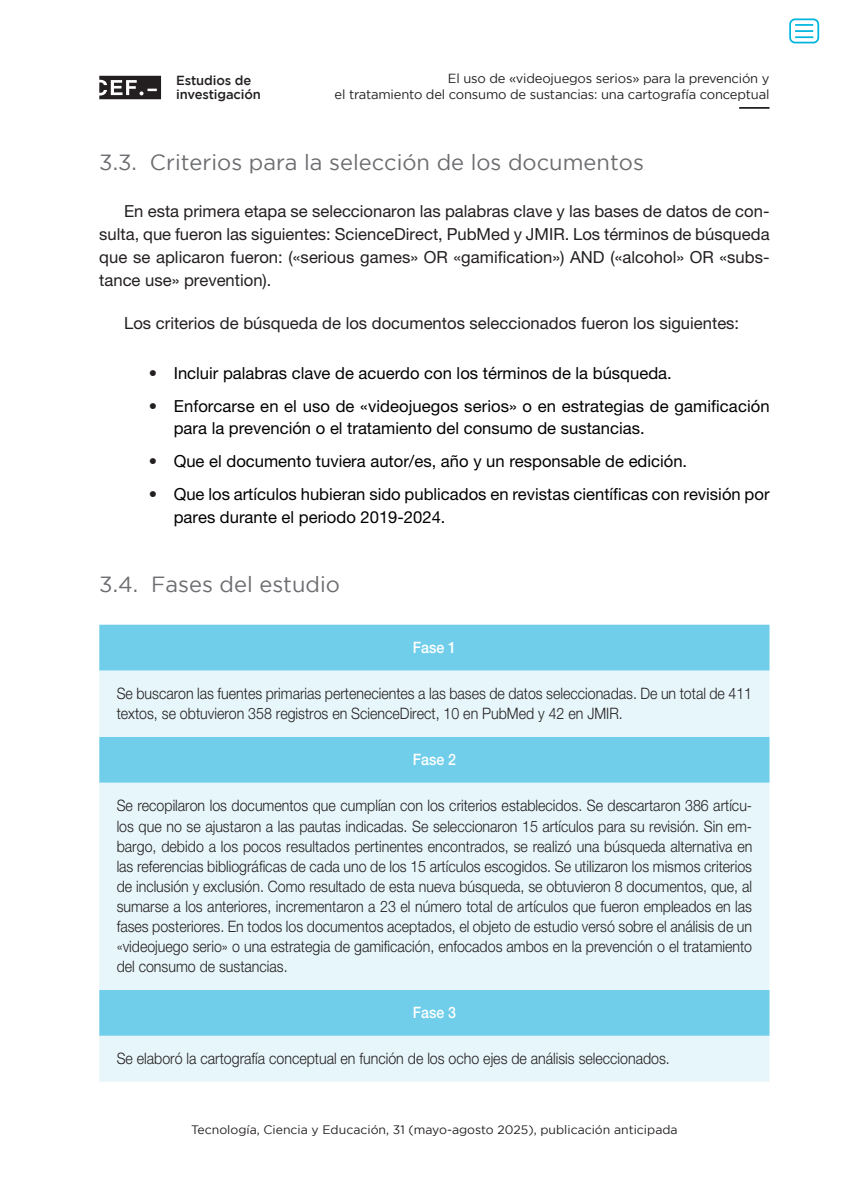
<style>
.page{position:relative;width:844px;height:1191px;background:#fff}
.page>*{position:absolute;margin:0;border:0;box-sizing:border-box;transform-origin:0 0}
.epígrafe_1_1_rtye{font:21.88px "Gotham";color:#6c6d70}
.a___bolo__1__1_ª_cla{font:16.62px/22.8px "Helvetica Neue LT Std";color:#000}
.texto_normal{font:16.62px/22.8px "Helvetica Neue LT Std";color:#231f20;text-align:justify}
.Tablas_y_gráficos{font:300 15.75px/20.1px "Helvetica Neue LT Std";color:#231f20;scale:.9 1}
.Cabeceras_tablas_y_g{font:500 15.75px "Helvetica Neue LT Std";color:#fff;scale:.9 1}
.t1{font:13.12px/16.6px "Gotham";letter-spacing:-.015em;color:#231f20;text-align:right}
.t2{font:500 13.12px/14.2px "Gotham";letter-spacing:-.01em;color:#231f20}
.t3{font:12.25px "Gotham";color:#231f20}
.s1{color:#231f20}
</style>
<div class="page">
<svg style="left:99px;top:76px;width:62px;height:23px"></svg>
<hr style="left:739px;top:107px;width:30px;height:2px;background:#231f20">
<div style="left:99px;top:624px;width:670px;height:46px;background:#70ceea"></div>
<svg style="left:99px;top:670px;width:670px;height:411px;background:#ccedf6"></svg>
<div style="left:789px;top:18px;width:30px;height:25px;border:2px solid #00b6de;border-radius:5px"></div>
<svg style="left:795px;top:24px;width:18px;height:14px"></svg>
<p class="t2" style="left:176px;top:73px;width:86px">Estudios de investigación</p>
<p class="t1" style="left:334px;top:69px;width:436px">El uso de «videojuegos serios» para la prevención y<br>el tratamiento del consumo de sustancias: una cartografía conceptual</p>
<p class="epígrafe_1_1_rtye" style="left:99px;top:150px;width:546px">3.3. Criterios para la selección de los documentos</p>
<p class="texto_normal" style="left:99px;top:200px;width:671px;text-indent:25px">En esta primera etapa se seleccionaron las palabras clave y las bases de datos de con&shy;sulta, que fueron las siguientes: ScienceDirect, PubMed y JMIR. Los términos de búsqueda que se aplicaron fueron: («serious games» OR «gamification») AND («alcohol» OR «subs&shy;tance use» prevention).</p>
<p class="texto_normal" style="left:124px;top:311px;width:616px">Los criterios de búsqueda de los documentos seleccionados fueron los siguientes:</p>
<p class="a___bolo__1__1_ª_cla" style="left:149px;top:361px;width:524px"><span class="s1">•</span> Incluir palabras clave de acuerdo con los términos de la búsqueda.</p>
<p class="a___bolo__1__1_ª_cla" style="left:174px;top:394px;width:597px;text-indent:-25px"><span class="s1">•</span> Enforcarse en el uso de «videojuegos serios» o en estrategias de gamificación para la prevención o el tratamiento del consumo de sustancias.</p>
<p class="a___bolo__1__1_ª_cla" style="left:149px;top:449px;width:539px"><span class="s1">•</span> Que el documento tuviera autor/es, año y un responsable de edición.</p>
<p class="a___bolo__1__1_ª_cla" style="left:174px;top:482px;width:597px;text-indent:-25px"><span class="s1">•</span> Que los artículos hubieran sido publicados en revistas científicas con revisión por pares durante el periodo 2019-2024.</p>
<p class="epígrafe_1_1_rtye" style="left:99px;top:572px;width:242px">3.4. Fases del estudio</p>
<p class="Cabeceras_tablas_y_g" style="left:412px;top:638px;width:50px">Fase 1</p>
<p class="Tablas_y_gráficos" style="left:117px;top:683px;width:707px">Se buscaron las fuentes primarias pertenecientes a las bases de datos seleccionadas. De un total de 411 textos, se obtuvieron 358 registros en ScienceDirect, 10 en PubMed y 42 en JMIR.</p>
<p class="Cabeceras_tablas_y_g" style="left:412px;top:750px;width:50px">Fase 2</p>
<p class="Tablas_y_gráficos" style="left:117px;top:795px;width:707px;text-align:justify">Se recopilaron los documentos que cumplían con los criterios establecidos. Se descartaron 386 artícu&shy;los que no se ajustaron a las pautas indicadas. Se seleccionaron 15 artículos para su revisión. Sin em&shy;bargo, debido a los pocos resultados pertinentes encontrados, se realizó una búsqueda alternativa en las referencias bibliográficas de cada uno de los 15 artículos escogidos. Se utilizaron los mismos criterios de inclusión y exclusión. Como resultado de esta nueva búsqueda, se obtuvieron 8 documentos, que, al sumarse a los anteriores, incrementaron a 23 el número total de artículos que fueron empleados en las fases posteriores. En todos los documentos aceptados, el objeto de estudio versó sobre el análisis de un «videojuego serio» o una estrategia de gamificación, enfocados ambos en la prevención o el tratamiento del consumo de sustancias.</p>
<p class="Cabeceras_tablas_y_g" style="left:412px;top:1003px;width:50px">Fase 3</p>
<p class="Tablas_y_gráficos" style="left:117px;top:1048px;width:616px">Se elaboró la cartografía conceptual en función de los ocho ejes de análisis seleccionados.</p>
<p class="t3" style="left:191px;top:1123px;width:488px">Tecnología, Ciencia y Educación, 31 (mayo-agosto 2025), publicación anticipada</p>
</div>
